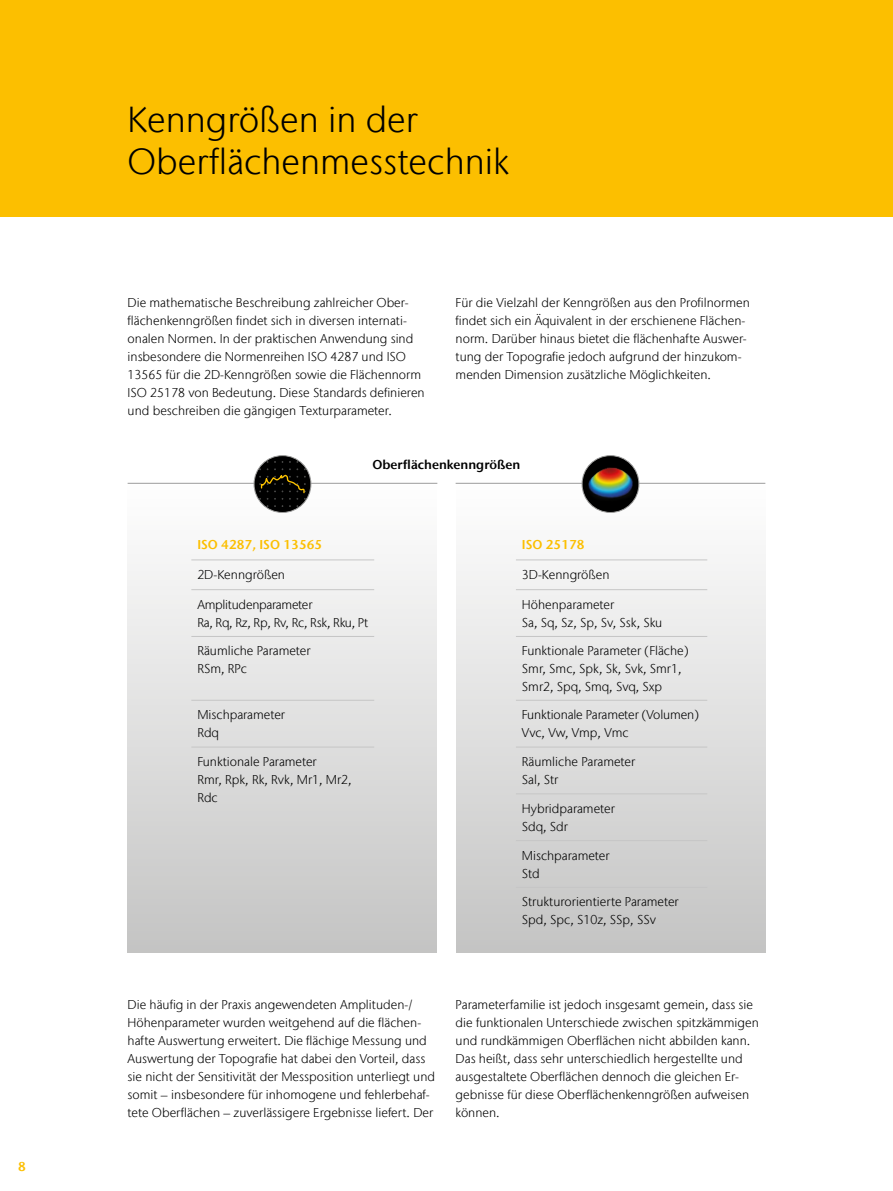
<style>
.page{position:relative;width:893px;height:1191px;background:#fff}
.page>*{position:absolute;margin:0;border:0;box-sizing:border-box;transform-origin:0 0}
.t1{font:300 36px/42px "Stone Sans IIITC Com";color:#000}
.t2{font:300 12.75px/18px "Stone Sans IIITC Com";color:#000}
.t3{font:300 12.75px/18px "Stone Sans IIITC Com";letter-spacing:-.02em;color:#000}
.t4{font:600 12.75px "Stone Sans IIITC Com";color:#fcbf00}
.t5{font:600 12.75px "Stone Sans IIITC Com";color:#000}
</style>
<div class="page">
<div style="left:0;top:0;width:893px;height:216px;background:#fcbf00"></div>
<div style="left:128px;top:484px;width:309px;height:468px;background:linear-gradient(to bottom,#fefefe,#c4c4c4)"></div>
<div style="left:456px;top:484px;width:309px;height:468px;background:linear-gradient(to bottom,#fefefe,#c4c4c4)"></div>
<hr style="left:191px;top:559px;width:183px;height:1px;background:#c6c6c6">
<hr style="left:191px;top:589px;width:183px;height:1px;background:#c6c6c6">
<hr style="left:191px;top:636px;width:183px;height:1px;background:#c6c6c6">
<hr style="left:191px;top:700px;width:183px;height:1px;background:#c6c6c6">
<hr style="left:191px;top:746px;width:183px;height:1px;background:#c6c6c6">
<hr style="left:516px;top:559px;width:191px;height:1px;background:#c6c6c6">
<hr style="left:516px;top:589px;width:191px;height:1px;background:#c6c6c6">
<hr style="left:516px;top:636px;width:191px;height:1px;background:#c6c6c6">
<hr style="left:516px;top:700px;width:191px;height:1px;background:#c6c6c6">
<hr style="left:516px;top:746px;width:191px;height:1px;background:#c6c6c6">
<hr style="left:516px;top:793px;width:191px;height:1px;background:#c6c6c6">
<hr style="left:516px;top:840px;width:191px;height:1px;background:#c6c6c6">
<hr style="left:516px;top:887px;width:191px;height:1px;background:#c6c6c6">
<hr style="left:128px;top:483px;width:309px;height:1px;background:#9d9d9c">
<hr style="left:456px;top:483px;width:309px;height:1px;background:#9d9d9c">
<img style="left:582px;top:455px;width:57px;height:57px;border-radius:28px">
<div style="left:582px;top:455px;width:57px;height:58px;border:1px solid #9d9d9c;border-radius:50%"></div>
<svg style="left:254px;top:455px;width:57px;height:57px"></svg>
<div style="left:254px;top:455px;width:57px;height:58px;border:1px solid #9d9d9c;border-radius:50%"></div>
<svg style="left:259px;top:461px;width:47px;height:38px;background:#17140a"></svg>
<p class="t4" style="left:18px;top:1158px;width:9px">8</p>
<h1 class="t1" style="left:128px;top:98px;width:383px">Kenngrößen in der<br>Oberflächenmesstechnik</h1>
<p class="t2" style="left:128px;top:293px;width:299px">Die mathematische Beschreibung zahlreicher Ober&shy;flächenkenngrößen findet sich in diversen internati&shy;onalen Normen. In der praktischen Anwendung sind insbesondere die Normenreihen ISO 4287 und ISO 13565 für die 2D-Kenngrößen sowie die Flächennorm ISO 25178 von Bedeutung. Diese Standards definieren und beschreiben die gängigen Texturparameter.</p>
<p class="t2" style="left:456px;top:293px;width:296px">Für die Vielzahl der Kenngrößen aus den Profilnormen findet sich ein Äquivalent in der erschienene Flächen&shy;norm. Darüber hinaus bietet die flächenhafte Auswer&shy;tung der Topografie jedoch aufgrund der hinzukom&shy;menden Dimension zusätzliche Möglichkeiten.</p>
<p class="t5" style="left:372px;top:456px;width:149px">Oberflächenkenngrößen</p>
<p class="t4" style="left:197px;top:536px;width:127px">ISO 4287, ISO 13565</p>
<p class="t2" style="left:197px;top:565px;width:89px">2D-Kenngrößen</p>
<p class="t3" style="left:197px;top:595px;width:172px">Amplitudenparameter<br>Ra, Rq, Rz, Rp, Rv, Rc, Rsk, Rku, Pt</p>
<p class="t2" style="left:197px;top:642px;width:115px">Räumliche Parameter<br>RSm, RPc</p>
<p class="t2" style="left:197px;top:705px;width:89px">Mischparameter<br>Rdq</p>
<p class="t2" style="left:197px;top:752px;width:156px">Funktionale Parameter<br>Rmr, Rpk, Rk, Rvk, Mr1, Mr2,<br>Rdc</p>
<p class="t4" style="left:522px;top:536px;width:64px">ISO 25178</p>
<p class="t2" style="left:522px;top:565px;width:89px">3D-Kenngrößen</p>
<p class="t2" style="left:522px;top:595px;width:142px">Höhenparameter<br>Sa, Sq, Sz, Sp, Sv, Ssk, Sku</p>
<p class="t2" style="left:522px;top:642px;width:168px">Funktionale Parameter (Fläche)<br>Smr, Smc, Spk, Sk, Svk, Smr1,<br>Smr2, Spq, Smq, Svq, Sxp</p>
<p class="t2" style="left:522px;top:705px;width:179px">Funktionale Parameter (Volumen)<br>Vvc, Vw, Vmp, Vmc</p>
<p class="t2" style="left:522px;top:752px;width:115px">Räumliche Parameter<br>Sal, Str</p>
<p class="t2" style="left:522px;top:799px;width:94px">Hybridparameter<br>Sdq, Sdr</p>
<p class="t2" style="left:522px;top:846px;width:89px">Mischparameter<br>Std</p>
<p class="t2" style="left:522px;top:893px;width:158px">Strukturorientierte Parameter<br>Spd, Spc, S10z, SSp, SSv</p>
<p class="t2" style="left:128px;top:995px;width:309px">Die häufig in der Praxis angewendeten Amplituden-/ Höhenparameter wurden weitgehend auf die flächen&shy;hafte Auswertung erweitert. Die flächige Messung und Auswertung der Topografie hat dabei den Vorteil, dass sie nicht der Sensitivität der Messposition unterliegt und somit – insbesondere für inhomogene und fehlerbehaf&shy;tete Oberflächen – zuverlässigere Ergebnisse liefert. Der</p>
<p class="t2" style="left:456px;top:995px;width:305px">Parameterfamilie ist jedoch insgesamt gemein, dass sie die funktionalen Unterschiede zwischen spitzkämmigen und rundkämmigen Oberflächen nicht abbilden kann.<br>Das heißt, dass sehr unterschiedlich hergestellte und ausgestaltete Oberflächen dennoch die gleichen Er&shy;gebnisse für diese Oberflächenkenngrößen aufweisen können.</p>
</div>
